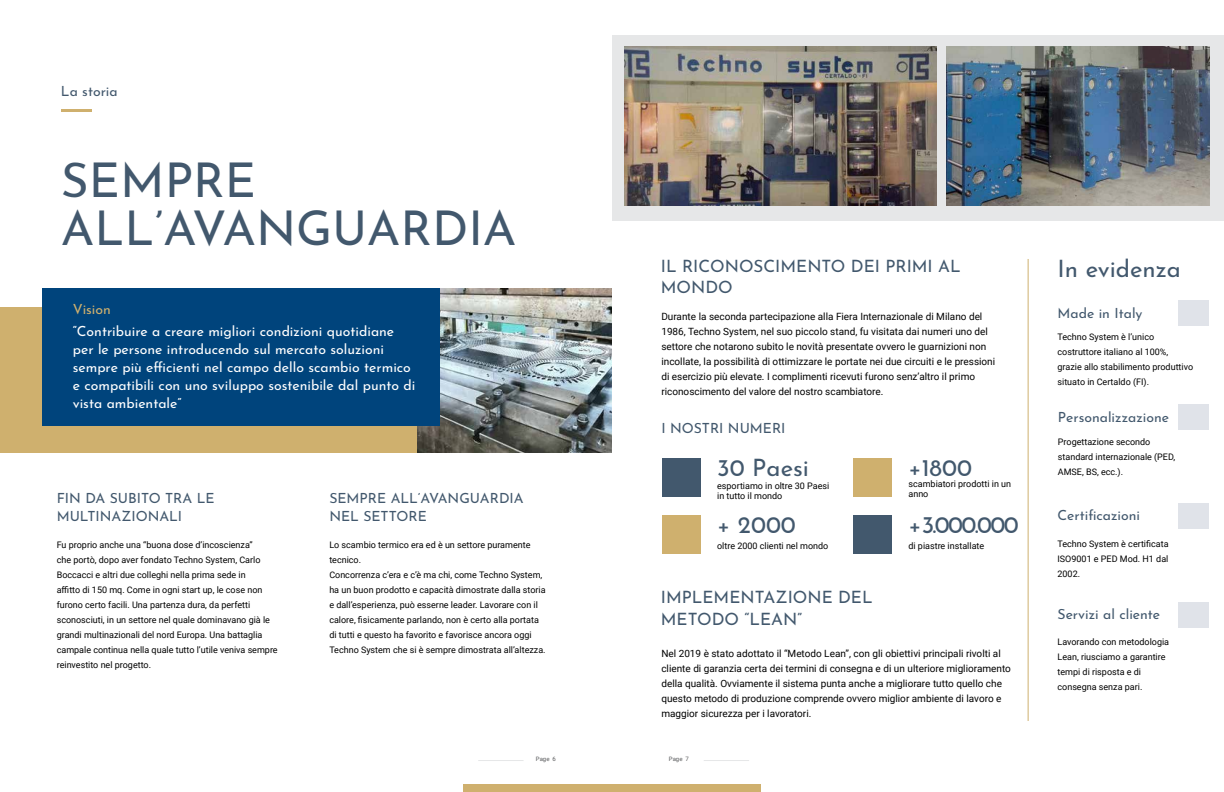
<style>
.page{position:relative;width:1224px;height:792px;background:#fff}
.page>*{position:absolute;margin:0;border:0;box-sizing:border-box;transform-origin:0 0}
.t1{font:48px/48px "Josefin Sans";color:#42586d}
.t2{font:24px "Josefin Sans";color:#42586d}
.t3{font:17px/21px "Josefin Sans";color:#42586d}
.t4{font:14px/18px "Josefin Sans";color:#fff}
.t5{font:14px/18px "Josefin Sans";color:#42586d}
.t6{font:14px "Josefin Sans";color:#cfb06e}
.t7{font:10px/15px "Roboto";color:#000}
.t8{font:9px/15px "Roboto";color:#000}
.t9{font:6px "Roboto";color:#58595b}
</style>
<div class="page">
<hr style="left:478px;top:760px;width:46px;height:1px;background:#e6e7e8">
<hr style="left:704px;top:760px;width:45px;height:1px;background:#e6e7e8">
<div style="left:464px;top:784px;width:148px;height:8px;background:#cfb06e"></div>
<div style="left:612px;top:784px;width:148px;height:8px;background:#cfb06e"></div>
<div style="left:612px;top:35px;width:612px;height:186px;background:#e6e7e8"></div>
<div style="left:1178px;top:504px;width:31px;height:25px;background:#e0e3e9"></div>
<div style="left:1178px;top:602px;width:31px;height:25px;background:#e0e3e9"></div>
<div style="left:1178px;top:404px;width:31px;height:26px;background:#e0e3e9"></div>
<div style="left:1178px;top:300px;width:31px;height:25px;background:#e0e3e9"></div>
<div style="left:0;top:307px;width:418px;height:146px;background:#cfb06e"></div>
<img style="left:625px;top:47px;width:312px;height:158px">
<img style="left:418px;top:288px;width:194px;height:165px">
<img style="left:947px;top:47px;width:262px;height:158px">
<hr style="left:61px;top:109px;width:31px;height:3px;background:#cfb06e">
<div style="left:43px;top:288px;width:397px;height:138px;background:#00447c"></div>
<div style="left:662px;top:458px;width:39px;height:39px;background:#42586d"></div>
<div style="left:853px;top:458px;width:39px;height:39px;background:#cfb06e"></div>
<div style="left:662px;top:515px;width:39px;height:39px;background:#cfb06e"></div>
<div style="left:853px;top:515px;width:39px;height:39px;background:#42586d"></div>
<hr style="left:1028px;top:259px;width:1px;height:462px;background:#cfb06e">
<h3 class="t5" style="left:61px;top:81px;width:58px">La storia</h3>
<h1 class="t1" style="left:61px;top:151px;width:457px">SEMPRE<br>ALL’AVANGUARDIA</h1>
<h3 class="t6" style="left:73px;top:297px;width:40px">Vision</h3>
<h3 class="t4" style="left:73px;top:321px;width:344px">“Contribuire a creare migliori condizioni quotidiane per le persone introducendo sul mercato soluzioni sempre più efficienti nel campo dello scambio termico e compatibili con uno sviluppo sostenibile dal punto di vista ambientale”</h3>
<h3 class="t5" style="left:57px;top:487px;width:159px">FIN DA SUBITO TRA LE<br>MULTINAZIONALI</h3>
<h3 class="t5" style="left:329px;top:487px;width:196px">SEMPRE ALL’AVANGUARDIA<br>NEL SETTORE</h3>
<p class="t8" style="left:57px;top:537px;width:222px">Fu proprio anche una “buona dose d’incoscienza”<br>che portò, dopo aver fondato Techno System, Carlo Boccacci e altri due colleghi nella prima sede in<br>affitto di 150 mq. Come in ogni start up, le cose non furono certo facili. Una partenza dura, da perfetti sconosciuti, in un settore nel quale dominavano già le grandi multinazionali del nord Europa. Una battaglia campale continua nella quale tutto l’utile veniva sempre reinvestito nel progetto.</p>
<p class="t8" style="left:329px;top:537px;width:218px">Lo scambio termico era ed è un settore puramente tecnico.<br>Concorrenza c’era e c’è ma chi, come Techno System, ha un buon prodotto e capacità dimostrate dalla storia e dall’esperienza, può esserne leader. Lavorare con il calore, fisicamente parlando, non è certo alla portata di tutti e questo ha favorito e favorisce ancora oggi Techno System che si è sempre dimostrata all’altezza.</p>
<h3 class="t3" style="left:661px;top:253px;width:301px">IL RICONOSCIMENTO DEI PRIMI AL<br>MONDO</h3>
<p class="t7" style="left:661px;top:309px;width:335px">Durante la seconda partecipazione alla Fiera Internazionale di Milano del 1986, Techno System, nel suo piccolo stand, fu visitata dai numeri uno del settore che notarono subito le novità presentate ovvero le guarnizioni non incollate, la possibilità di ottimizzare le portate nei due circuiti e le pressioni di esercizio più elevate. I complimenti ricevuti furono senz’altro il primo riconoscimento del valore del nostro scambiatore.</p>
<h3 class="t5" style="left:661px;top:418px;width:126px">I NOSTRI NUMERI</h3>
<h2 class="t2" style="left:717px;top:447px;width:93px">30 Paesi</h2>
<h2 class="t2" style="left:908px;top:447px;width:65px">+1800</h2>
<p class="t8" style="left:717px;top:481px;width:114px;line-height:10px">esportiamo in oltre 30 Paesi in tutto il mondo</p>
<p class="t8" style="left:908px;top:479px;width:104px;line-height:10px">scambiatori prodotti in un anno</p>
<h2 class="t2" style="left:717px;top:505px;width:80px">+ 2000</h2>
<h2 class="t2" style="left:908px;top:505px;width:112px">+3.000.000</h2>
<p class="t8" style="left:717px;top:538px;width:113px">oltre 2000 clienti nel mondo</p>
<p class="t8" style="left:908px;top:538px;width:77px">di piastre installate</p>
<h3 class="t3" style="left:661px;top:584px;width:213px;line-height:22px">IMPLEMENTAZIONE DEL<br>METODO “LEAN”</h3>
<p class="t7" style="left:661px;top:646px;width:351px">Nel 2019 è stato adottato il “Metodo Lean”, con gli obiettivi principali rivolti al cliente di garanzia certa dei termini di consegna e di un ulteriore miglioramento della qualità. Ovviamente il sistema punta anche a migliorare tutto quello che questo metodo di produzione comprende ovvero miglior ambiente di lavoro e maggior sicurezza per i lavoratori.</p>
<p class="t9" style="left:536px;top:754px;width:21px">Page 6</p>
<p class="t9" style="left:669px;top:754px;width:21px">Page 7</p>
<h2 class="t2" style="left:1058px;top:249px;width:125px">In evidenza</h2>
<h3 class="t5" style="left:1058px;top:302px;width:86px">Made in Italy</h3>
<p class="t8" style="left:1058px;top:329px;width:137px">Techno System è l’unico costruttore italiano al 100%, grazie allo stabilimento produttivo situato in Certaldo (FI).</p>
<h3 class="t5" style="left:1058px;top:407px;width:113px">Personalizzazione</h3>
<p class="t8" style="left:1058px;top:434px;width:119px">Progettazione secondo standard internazionale (PED,<br>AMSE, BS, ecc.).</p>
<h3 class="t5" style="left:1058px;top:504px;width:84px">Certificazioni</h3>
<p class="t8" style="left:1058px;top:536px;width:113px;text-align:justify">Techno System è certificata ISO9001 e PED Mod. H1 dal 2002.</p>
<h3 class="t5" style="left:1058px;top:603px;width:104px">Servizi al cliente</h3>
<p class="t8" style="left:1058px;top:634px;width:113px">Lavorando con metodologia<br>Lean, riusciamo a garantire tempi di risposta e di consegna senza pari.</p>
</div>
